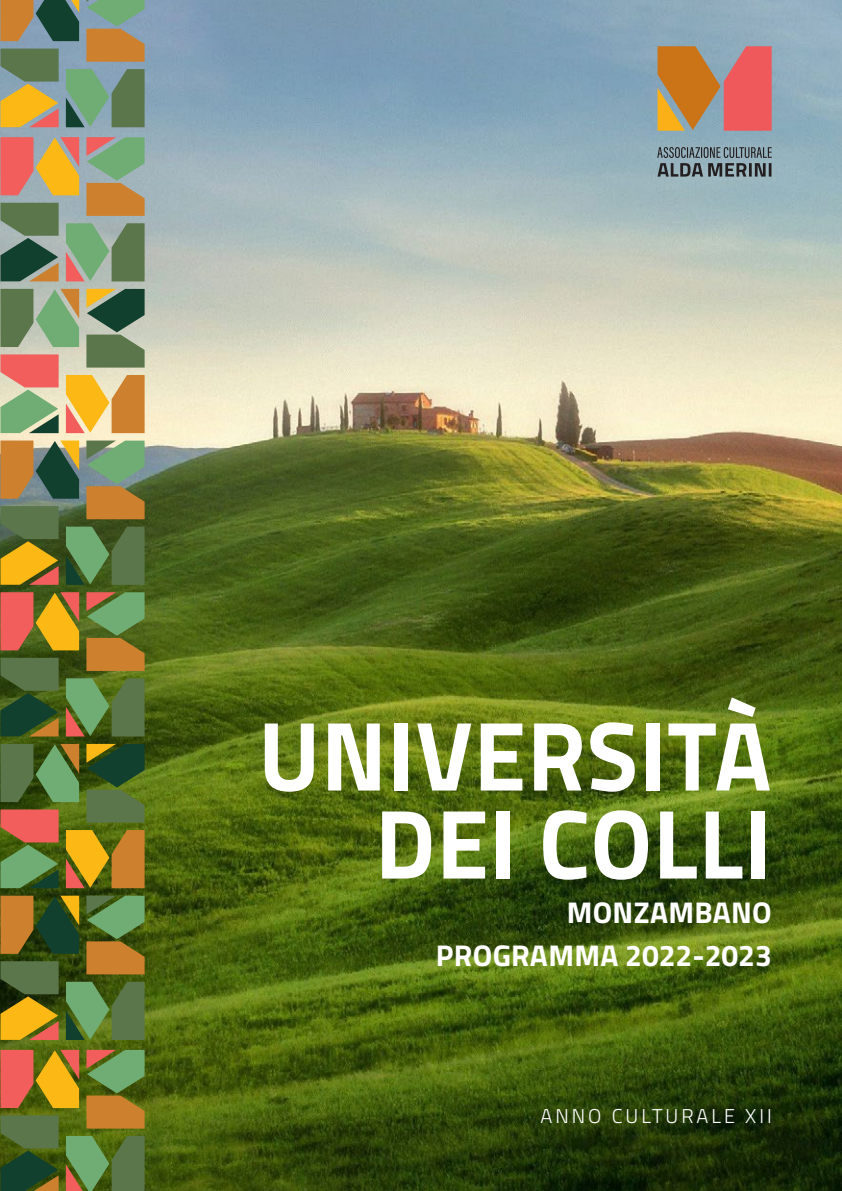
<style>
.page{position:relative;width:842px;height:1191px;background:#fff}
.page>*{position:absolute;margin:0;border:0;box-sizing:border-box;transform-origin:0 0}
.t1{font:700 98.6px/88px "Titillium Web";letter-spacing:.01em;color:#fff;text-align:right;scale:.96 1}
.t2{font:700 30px "Titillium Web";letter-spacing:.01em;color:#fff}
.t3{font:300 20px "Titillium Web";letter-spacing:.15em;color:#fff}
</style>
<div class="page">
<img style="left:0;top:0;width:842px;height:1191px">
<svg style="left:657px;top:46px;width:115px;height:85px;background:#cb7957"></svg>
<svg style="left:657px;top:147px;width:115px;height:30px;background:#6d7d84"></svg>
<svg style="left:86px;top:137px;width:59px;height:79px;background:#a59869"></svg>
<svg style="left:0;top:203px;width:59px;height:78px;background:#5d7459"></svg>
<svg style="left:66px;top:223px;width:79px;height:58px;background:#7e9672"></svg>
<svg style="left:0;top:137px;width:79px;height:58px;background:#e08e59"></svg>
<svg style="left:86px;top:592px;width:59px;height:79px;background:#918542"></svg>
<svg style="left:0;top:658px;width:59px;height:78px;background:#435d31"></svg>
<svg style="left:66px;top:678px;width:79px;height:58px;background:#66824b"></svg>
<svg style="left:0;top:592px;width:79px;height:58px;background:#cc7c34"></svg>
<svg style="left:86px;top:289px;width:59px;height:78px;background:#667c59"></svg>
<svg style="left:0;top:354px;width:59px;height:79px;background:#b7967a"></svg>
<svg style="left:66px;top:375px;width:79px;height:58px;background:#e7a94c"></svg>
<svg style="left:0;top:289px;width:79px;height:58px;background:#809b70"></svg>
<svg style="left:86px;top:744px;width:59px;height:78px;background:#496430"></svg>
<svg style="left:0;top:809px;width:59px;height:79px;background:#8e754c"></svg>
<svg style="left:66px;top:830px;width:79px;height:58px;background:#bf891f"></svg>
<svg style="left:0;top:744px;width:79px;height:58px;background:#5d7d46"></svg>
<svg style="left:86px;top:440px;width:59px;height:79px;background:#94915b"></svg>
<svg style="left:0;top:506px;width:59px;height:79px;background:#908030"></svg>
<svg style="left:66px;top:526px;width:79px;height:59px;background:#557b4a"></svg>
<svg style="left:0;top:440px;width:79px;height:59px;background:#847547"></svg>
<svg style="left:86px;top:0;width:59px;height:62px;background:#a19464"></svg>
<svg style="left:0;top:49px;width:59px;height:78px;background:#a39554"></svg>
<svg style="left:66px;top:69px;width:79px;height:58px;background:#689070"></svg>
<svg style="left:0;top:0;width:79px;height:41px;background:#716d4a"></svg>
<svg style="left:86px;top:1049px;width:59px;height:79px;background:#8f833d"></svg>
<svg style="left:0;top:1115px;width:59px;height:76px;background:#425d2f"></svg>
<svg style="left:66px;top:1136px;width:79px;height:55px;background:#65824b"></svg>
<svg style="left:0;top:1049px;width:79px;height:59px;background:#cb7b30"></svg>
<svg style="left:86px;top:895px;width:59px;height:79px;background:#83813d"></svg>
<svg style="left:0;top:961px;width:59px;height:79px;background:#8b7a29"></svg>
<svg style="left:66px;top:981px;width:79px;height:59px;background:#5a8048"></svg>
<svg style="left:0;top:895px;width:79px;height:59px;background:#6b5f22"></svg>
<p class="t1" style="left:258px;top:707px;width:536px">UNIVERSITÀ<br>DEI COLLI</p>
<p class="t2" style="left:567px;top:889px;width:206px">MONZAMBANO</p>
<p class="t2" style="left:436px;top:933px;width:337px">PROGRAMMA 2022-2023</p>
<p class="t3" style="left:540px;top:1102px;width:233px">ANNO CULTURALE XII</p>
</div>
